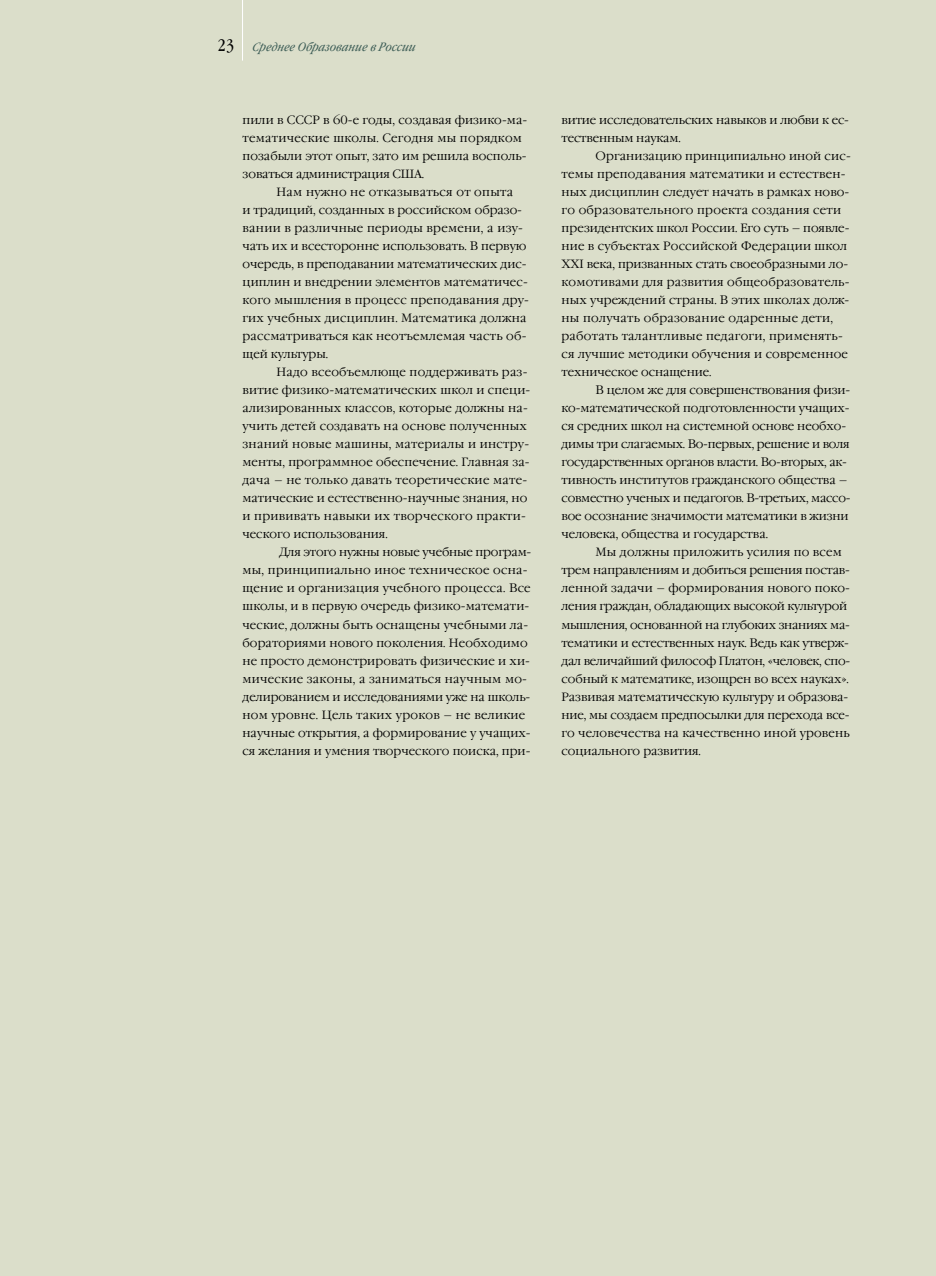
<style>
.page{position:relative;width:936px;height:1276px;background:#fff}
.page>*{position:absolute;margin:0;border:0;box-sizing:border-box;transform-origin:0 0}
.t1{font:300 12px/18px "Garamond C";letter-spacing:.01em;color:#000}
.t2{font:300 12px/18px "Garamond C";letter-spacing:-.01em;color:#000}
.t3{font:italic 12px "Garamond Book Narrow C";letter-spacing:.01em;color:#3e5e57}
.s1{font-style:normal;font-size:16.5px;color:#000}
</style>
<div class="page">
<div style="left:0;top:0;width:935px;height:1276px;background:#dbdeca"></div>
<hr style="left:242px;top:0;width:1px;height:61px;background:#fff">
<p class="t3" style="left:217px;top:40px;width:202px"><span class="s1">2 3</span> Среднее Образование в России</p>
<p class="t1" style="left:242px;top:112px;width:286px">пили в СССР в 60-е годы, создавая физико-ма&shy;тематические школы. Сегодня мы порядком позабыли этот опыт, зато им решила восполь&shy;зоваться администрация США.</p>
<p class="t1" style="left:242px;top:184px;width:288px;text-indent:34px">Нам нужно не отказываться от опыта<br>и традиций, созданных в российском образо&shy;вании в различные периоды времени, а изу&shy;чать их и всесторонне использовать. В первую очередь, в преподавании математических дис&shy;циплин и внедрении элементов математичес&shy;кого мышления в процесс преподавания дру&shy;гих учебных дисциплин. Математика должна рассматриваться как неотъемлемая часть об&shy;щей культуры.</p>
<p class="t1" style="left:242px;top:364px;width:289px;text-indent:34px">Надо всеобъемлюще поддерживать раз&shy;витие физико-математических школ и специ&shy;ализированных классов, которые должны на&shy;учить детей создавать на основе полученных знаний новые машины, материалы и инстру&shy;менты, программное обеспечение. Главная за&shy;дача – не только давать теоретические мате&shy;матические и естественно-научные знания, но и прививать навыки их творческого практи&shy;ческого использования.</p>
<p class="t1" style="left:242px;top:544px;width:290px;text-indent:37px">Для этого нужны новые учебные програм&shy;мы, принципиально иное техническое осна&shy;щение и организация учебного процесса. Все школы, и в первую очередь физико-математи&shy;ческие, должны быть оснащены учебными ла&shy;бораториями нового поколения. Необходимо не просто демонстрировать физические и хи&shy;мические законы, а заниматься научным мо&shy;делированием и исследованиями уже на школь&shy;ном уровне. Цель таких уроков – не великие научные открытия, а формирование у учащих&shy;ся желания и умения творческого поиска, при-</p>
<p class="t2" style="left:561px;top:112px;width:289px">витие исследовательских навыков и любви к ес&shy;тественным наукам.</p>
<p class="t1" style="left:561px;top:148px;width:291px;text-indent:34px">Организацию принципиально иной сис&shy;темы преподавания математики и естествен&shy;ных дисциплин следует начать в рамках ново&shy;го образовательного проекта создания сети президентских школ России. Его суть – появле&shy;ние в субъектах Российской Федерации школ XXI века, призванных стать своеобразными ло&shy;комотивами для развития общеобразователь&shy;ных учреждений страны. В этих школах долж&shy;ны получать образование одаренные дети, работать талантливые педагоги, применять&shy;ся лучшие методики обучения и современное техническое оснащение.</p>
<p class="t1" style="left:561px;top:382px;width:290px;text-indent:34px">В целом же для совершенствования физи&shy;ко-математической подготовленности учащих&shy;ся средних школ на системной основе необхо&shy;димы три слагаемых. Во-первых, решение и воля государственных органов власти. Во-вторых, ак&shy;тивность институтов гражданского общества – совместно ученых и педагогов. В-третьих, массо&shy;вое осознание значимости математики в жизни человека, общества и государства.</p>
<p class="t2" style="left:561px;top:544px;width:290px;text-indent:34px">Мы должны приложить усилия по всем трем направлениям и добиться решения постав&shy;ленной задачи – формирования нового поко&shy;ления граждан, обладающих высокой культурой мышления, основанной на глубоких знаниях ма&shy;тематики и естественных наук. Ведь как утверж&shy;дал величайший философ Платон, «человек, спо&shy;собный к математике, изощрен во всех науках».<br>Развивая математическую культуру и образова&shy;ние, мы создаем предпосылки для перехода все&shy;го человечества на качественно иной уровень социального развития.</p>
</div>
